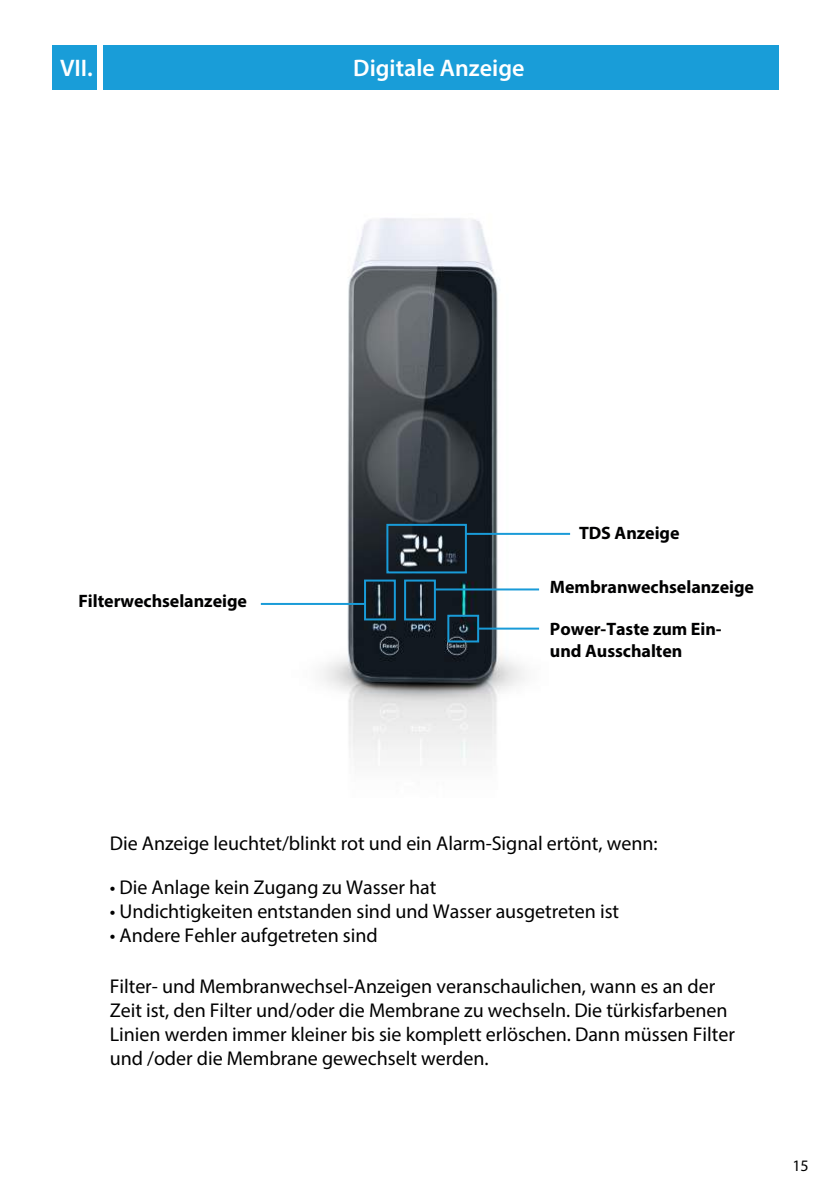
<style>
.page{position:relative;width:840px;height:1191px;background:#fff}
.page>*{position:absolute;margin:0;border:0;box-sizing:border-box;transform-origin:0 0}
.t1{font:600 24px "Myriad Pro";color:#fff}
.t2{font:20px/24px "Myriad Pro";letter-spacing:-.005em;color:#000001}
.t3{font:700 18px/21.6px "Myriad Pro";letter-spacing:-.005em;color:#000001}
.t4{font:16px "Myriad Pro";color:#000001}
</style>
<div class="page">
<div style="left:103px;top:45px;width:676px;height:45px;background:#199dd8"></div>
<div style="left:53px;top:45px;width:44px;height:45px;background:#199dd8"></div>
<img style="left:260px;top:218px;width:311px;height:541px">
<div style="left:364px;top:579px;width:31px;height:41px;border:2px solid #199bd8"></div>
<div style="left:404px;top:579px;width:31px;height:41px;border:2px solid #199bd8"></div>
<div style="left:386px;top:524px;width:80px;height:49px;border:2px solid #199bd8"></div>
<div style="left:447px;top:615px;width:32px;height:27px;border:2px solid #199bd8"></div>
<hr style="left:261px;top:603px;width:104px;height:2px;background:#199bd8">
<hr style="left:465px;top:533px;width:104px;height:2px;background:#199bd8">
<hr style="left:434px;top:588px;width:104px;height:2px;background:#199bd8">
<hr style="left:478px;top:627px;width:60px;height:2px;background:#199bd8">
<p class="t1" style="left:60px;top:53px;width:34px">VII.</p>
<p class="t1" style="left:353px;top:53px;width:173px">Digitale Anzeige</p>
<p class="t3" style="left:78px;top:590px;width:170px">Filterwechselanzeige</p>
<p class="t3" style="left:578px;top:522px;width:102px">TDS Anzeige</p>
<p class="t3" style="left:549px;top:576px;width:205px">Membranwechselanzeige</p>
<p class="t3" style="left:549px;top:618px;width:173px">Power-Taste zum Ein&shy;und Ausschalten</p>
<p class="t2" style="left:110px;top:830px;width:549px">Die Anzeige leuchtet/blinkt rot und ein Alarm-Signal ertönt, wenn:</p>
<p class="t2" style="left:110px;top:875px;width:328px">• Die Anlage kein Zugang zu Wasser hat</p>
<p class="t2" style="left:110px;top:899px;width:510px">• Undichtigkeiten entstanden sind und Wasser ausgetreten ist</p>
<p class="t2" style="left:110px;top:923px;width:269px">• Andere Fehler aufgetreten sind</p>
<p class="t2" style="left:110px;top:974px;width:626px">Filter- und Membranwechsel-Anzeigen veranschaulichen, wann es an der Zeit ist, den Filter und/oder die Membrane zu wechseln. Die türkisfarbenen Linien werden immer kleiner bis sie komplett erlöschen. Dann müssen Filter und /oder die Membrane gewechselt werden.</p>
<p class="t4" style="left:792px;top:1156px;width:18px">15</p>
</div>
